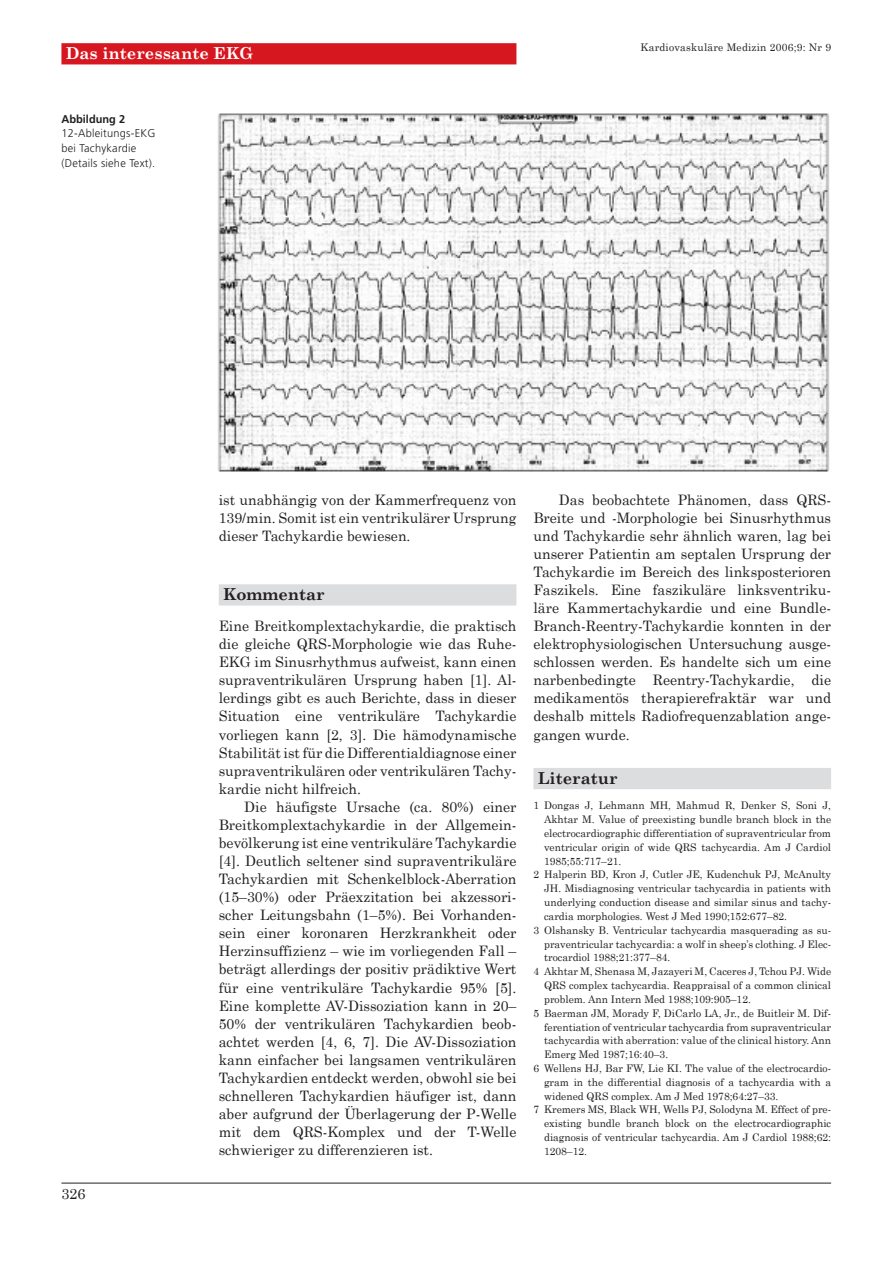
<style>
.page{position:relative;width:893px;height:1263px;background:#fff}
.page>*{position:absolute;margin:0;border:0;box-sizing:border-box;transform-origin:0 0}
.t1{font:700 16.5px "Century Schoolbook";color:#fff}
.t2{font:700 16.5px "Century Schoolbook";color:#231f20}
.t3{font:14.7px "Century Schoolbook";color:#231f20}
.t4{font:14.4px/18px "Century Schoolbook";color:#231f20;text-align:justify}
.t5{font:300 11.25px/14.9px "Frutiger";letter-spacing:.02em;color:#231f20}
.t6{font:700 11.25px "Frutiger";color:#231f20}
.t7{font:10.5px "Century Schoolbook";color:#231f20}
.t8{font:10.5px "Century Schoolbook";letter-spacing:.02em;color:#231f20}
</style>
<div class="page">
<div style="left:61px;top:43px;width:455px;height:21px;background:#d7171f"></div>
<hr style="left:61px;top:1183px;width:770px;height:1px;background:#231f20">
<div style="left:219px;top:584px;width:297px;height:21px;background:#dcdddf"></div>
<div style="left:533px;top:768px;width:298px;height:21px;background:#dcdddf"></div>
<img style="left:218px;top:113px;width:611px;height:359px">
<p class="t1" style="left:66px;top:43px;width:189px">Das interessante EKG</p>
<p class="t8" style="left:640px;top:41px;width:192px">Kardiovaskuläre Medizin 2006;9: Nr 9</p>
<p class="t6" style="left:61px;top:114px;width:65px">Abbildung 2</p>
<p class="t5" style="left:61px;top:127px;width:95px">12-Ableitungs-EKG bei Tachykardie (Details siehe Text).</p>
<p class="t3" style="left:61px;top:1185px;width:26px">326</p>
<p class="t4" style="left:219px;top:490px;width:299px">ist unabhängig von der Kammerfrequenz von 139/min. Somit ist ein ventrikulärer Ursprung dieser Tachykardie bewiesen.</p>
<p class="t2" style="left:223px;top:584px;width:103px">Kommentar</p>
<p class="t4" style="left:219px;top:616px;width:299px">Eine Breitkomplextachykardie, die praktisch die gleiche QRS-Morphologie wie das Ruhe-EKG im Sinusrhythmus aufweist, kann einen supraventrikulären Ursprung haben [1]. Al&shy;lerdings gibt es auch Berichte, dass in dieser Situation eine ventrikuläre Tachykardie vorliegen kann [2, 3]. Die hämodynamische Stabilität ist für die Differentialdiagnose einer supraventrikulären oder ventrikulären Tachy&shy;kardie nicht hilfreich.</p>
<p class="t4" style="left:219px;top:797px;width:299px;text-indent:26px">Die häufigste Ursache (ca. 80%) einer Breitkomplextachykardie in der Allgemein&shy;bevölkerung ist eine ventrikuläre Tachykardie [4]. Deutlich seltener sind supraventrikuläre Tachykardien mit Schenkelblock-Aberration (15–30%) oder Präexzitation bei akzessori&shy;scher Leitungsbahn (1–5%). Bei Vorhanden&shy;sein einer koronaren Herzkrankheit oder Herzinsuffizienz – wie im vorliegenden Fall – beträgt allerdings der positiv prädiktive Wert für eine ventrikuläre Tachykardie 95% [5].<br>Eine komplette AV-Dissoziation kann in 20– 50% der ventrikulären Tachykardien beob&shy;achtet werden [4, 6, 7]. Die AV-Dissoziation kann einfacher bei langsamen ventrikulären Tachykardien entdeckt werden, obwohl sie bei schnelleren Tachykardien häufiger ist, dann aber aufgrund der Überlagerung der P-Welle mit dem QRS-Komplex und der T-Welle schwieriger zu differenzieren ist.</p>
<p class="t4" style="left:533px;top:490px;width:299px;text-indent:26px">Das beobachtete Phänomen, dass QRS-Breite und -Morphologie bei Sinusrhythmus und Tachykardie sehr ähnlich waren, lag bei unserer Patientin am septalen Ursprung der Tachykardie im Bereich des linksposterioren Faszikels. Eine faszikuläre linksventriku&shy;läre Kammertachykardie und eine Bundle-Branch-Reentry-Tachykardie konnten in der elektrophysiologischen Untersuchung ausge&shy;schlossen werden. Es handelte sich um eine narbenbedingte Reentry-Tachykardie, die medikamentös therapierefraktär war und deshalb mittels Radiofrequenzablation ange&shy;gangen wurde.</p>
<p class="t2" style="left:538px;top:768px;width:82px">Literatur</p>
<p class="t7" style="left:533px;top:799px;width:299px">1 Dongas J, Lehmann MH, Mahmud R, Denker S, Soni J,</p>
<p class="t7" style="left:544px;top:813px;width:289px">Akhtar M. Value of preexisting bundle branch block in the</p>
<p class="t7" style="left:544px;top:827px;width:289px">electrocardiographic differentiation of supraventricular from</p>
<p class="t7" style="left:544px;top:840px;width:289px">ventricular origin of wide QRS tachycardia. Am J Cardiol</p>
<p class="t7" style="left:544px;top:854px;width:79px">1985;55:717–21.</p>
<p class="t7" style="left:533px;top:868px;width:299px">2 Halperin BD, Kron J, Cutler JE, Kudenchuk PJ, McAnulty</p>
<p class="t7" style="left:544px;top:882px;width:289px">JH. Misdiagnosing ventricular tachycardia in patients with</p>
<p class="t7" style="left:544px;top:896px;width:289px">underlying conduction disease and similar sinus and tachy-</p>
<p class="t7" style="left:544px;top:909px;width:245px">cardia morphologies. West J Med 1990;152:677–82.</p>
<p class="t7" style="left:533px;top:923px;width:299px">3 Olshansky B. Ventricular tachycardia masquerading as su-</p>
<p class="t7" style="left:544px;top:937px;width:289px">praventricular tachycardia: a wolf in sheep’s clothing. J Elec-</p>
<p class="t7" style="left:544px;top:951px;width:128px">trocardiol 1988;21:377–84.</p>
<p class="t7" style="left:533px;top:965px;width:299px">4 Akhtar M, Shenasa M, Jazayeri M, Caceres J, Tchou PJ. Wide</p>
<p class="t7" style="left:544px;top:979px;width:289px">QRS complex tachycardia. Reappraisal of a common clinical</p>
<p class="t7" style="left:544px;top:992px;width:208px">problem. Ann Intern Med 1988;109:905–12.</p>
<p class="t7" style="left:533px;top:1006px;width:299px">5 Baerman JM, Morady F, DiCarlo LA, Jr., de Buitleir M. Dif-</p>
<p class="t7" style="left:544px;top:1020px;width:289px">ferentiation of ventricular tachycardia from supraventricular</p>
<p class="t7" style="left:544px;top:1034px;width:289px">tachycardia with aberration: value of the clinical history. Ann</p>
<p class="t7" style="left:544px;top:1048px;width:126px">Emerg Med 1987;16:40–3.</p>
<p class="t7" style="left:533px;top:1062px;width:299px">6 Wellens HJ, Bar FW, Lie KI. The value of the electrocardio-</p>
<p class="t7" style="left:544px;top:1075px;width:289px">gram in the differential diagnosis of a tachycardia with a</p>
<p class="t7" style="left:544px;top:1089px;width:236px">widened QRS complex. Am J Med 1978;64:27–33.</p>
<p class="t7" style="left:533px;top:1103px;width:299px">7 Kremers MS, Black WH, Wells PJ, Solodyna M. Effect of pre-</p>
<p class="t7" style="left:544px;top:1117px;width:289px">existing bundle branch block on the electrocardiographic</p>
<p class="t7" style="left:544px;top:1131px;width:289px">diagnosis of ventricular tachycardia. Am J Cardiol 1988;62:</p>
<p class="t7" style="left:544px;top:1144px;width:44px">1208–12.</p>
</div>
